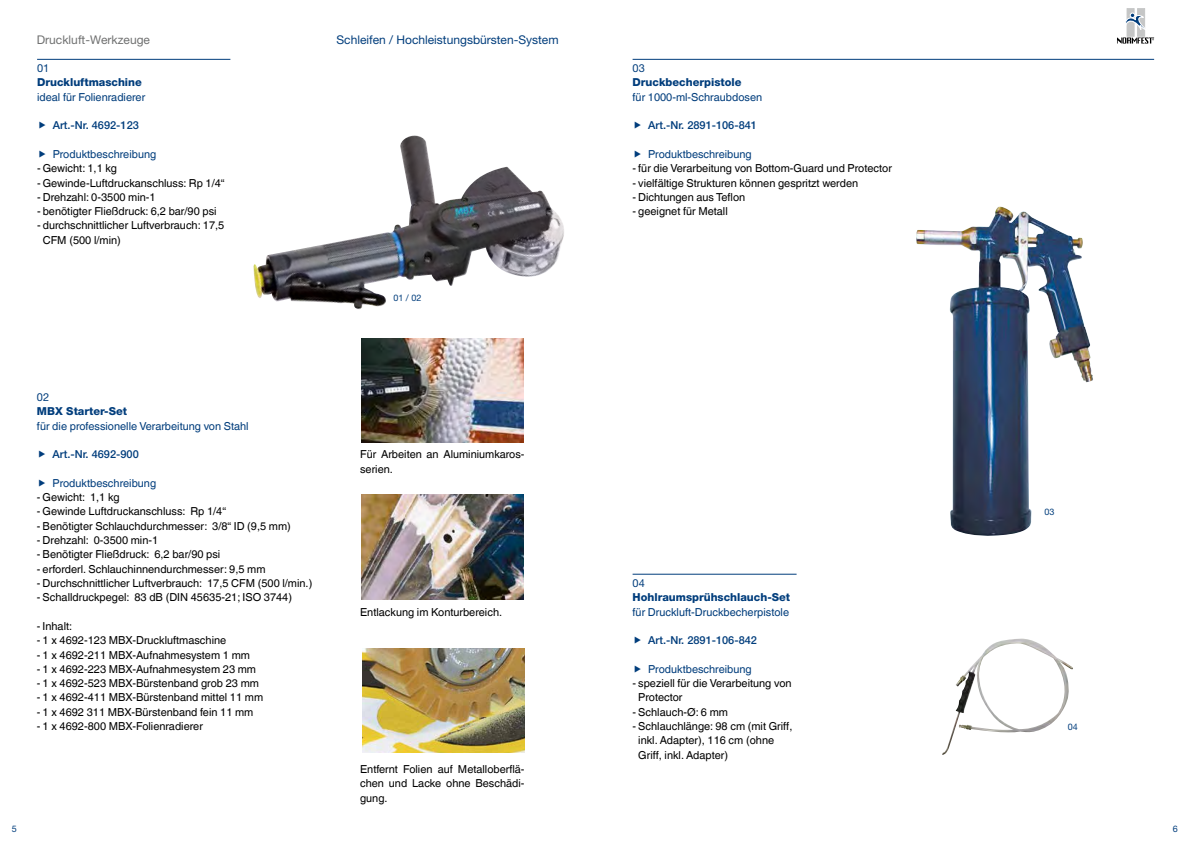
<style>
.page{position:relative;width:1191px;height:842px;background:#fff}
.page>*{position:absolute;margin:0;border:0;box-sizing:border-box;transform-origin:0 0}
.t1{font:12px "Helvetica Neue LT Pro";color:#003d7c}
.t2{font:12px "Helvetica Neue LT Pro";color:#6f7070}
.t3{font:11px/14.3px "Helvetica World";color:#000}
.t4{font:11px "Helvetica World";color:#003d7c}
.t5{font:800 11px "Helvetica Neue LT Pro";color:#003d7c}
.t6{font:500 11px "Helvetica Neue LT Pro";color:#003d7c}
.t7{font:11px "Helvetica Neue LT Pro";color:#003d7c}
.t8{font:9px "Helvetica Neue LT Pro";color:#003d7c}
</style>
<div class="page">
<div style="left:1127px;top:9px;width:7px;height:27px;background:#c5c6c6"></div>
<div style="left:1137px;top:9px;width:7px;height:27px;background:#c5c6c6"></div>
<svg style="left:1117px;top:38px;width:37px;height:6px"></svg>
<svg style="left:1125px;top:13px;width:20px;height:19px"></svg>
<img style="left:253px;top:136px;width:311px;height:174px">
<img style="left:361px;top:338px;width:162px;height:105px">
<img style="left:361px;top:495px;width:162px;height:104px">
<img style="left:362px;top:648px;width:162px;height:104px">
<hr style="left:37px;top:59px;width:193px;height:1px;background:#003d7c">
<img style="left:942px;top:639px;width:71px;height:116px">
<img style="left:916px;top:208px;width:177px;height:328px">
<hr style="left:632px;top:59px;width:522px;height:1px;background:#003d7c">
<hr style="left:632px;top:574px;width:164px;height:1px;background:#003d7c">
<p class="t2" style="left:37px;top:32px;width:115px">Druckluft-Werkzeuge</p>
<p class="t7" style="left:37px;top:62px;width:14px">01</p>
<p class="t5" style="left:37px;top:76px;width:106px">Druckluftmaschine</p>
<p class="t4" style="left:37px;top:90px;width:110px">ideal für Folienradierer</p>
<p class="t6" style="left:53px;top:119px;width:88px">Art.-Nr. 4692-123</p>
<p class="t4" style="left:53px;top:148px;width:105px">Produktbeschreibung</p>
<p class="t3" style="left:37px;top:161px;width:81px">- Gewicht: 1,1 kg</p>
<p class="t3" style="left:37px;top:176px;width:189px">- Gewinde-Luftdruckanschluss: Rp 1/4“</p>
<p class="t3" style="left:37px;top:190px;width:120px">- Drehzahl: 0-3500 min-1</p>
<p class="t3" style="left:37px;top:204px;width:181px">- benötigter Fließdruck: 6,2 bar/90 psi</p>
<p class="t3" style="left:43px;top:218px;width:183px;text-indent:-6px">- durchschnittlicher Luftverbrauch: 17,5<br>CFM (500 l/min)</p>
<p class="t1" style="left:336px;top:32px;width:224px">Schleifen / Hochleistungsbürsten-System</p>
<p class="t8" style="left:393px;top:292px;width:30px">01 / 02</p>
<p class="t7" style="left:37px;top:391px;width:14px">02</p>
<p class="t5" style="left:37px;top:405px;width:92px">MBX Starter-Set</p>
<p class="t4" style="left:37px;top:419px;width:213px">für die professionelle Verarbeitung von Stahl</p>
<p class="t6" style="left:53px;top:448px;width:88px">Art.-Nr. 4692-900</p>
<p class="t4" style="left:53px;top:477px;width:105px">Produktbeschreibung</p>
<p class="t3" style="left:37px;top:490px;width:84px">- Gewicht: 1,1 kg</p>
<p class="t3" style="left:37px;top:504px;width:191px">- Gewinde Luftdruckanschluss: Rp 1/4“</p>
<p class="t3" style="left:37px;top:519px;width:255px">- Benötigter Schlauchdurchmesser: 3/8“ ID (9,5 mm)</p>
<p class="t3" style="left:37px;top:533px;width:123px">- Drehzahl: 0-3500 min-1</p>
<p class="t3" style="left:37px;top:547px;width:185px">- Benötigter Fließdruck: 6,2 bar/90 psi</p>
<p class="t3" style="left:37px;top:562px;width:230px">- erforderl. Schlauchinnendurchmesser: 9,5 mm</p>
<p class="t3" style="left:37px;top:576px;width:277px">- Durchschnittlicher Luftverbrauch: 17,5 CFM (500 l/min.)</p>
<p class="t3" style="left:37px;top:590px;width:256px">- Schalldruckpegel: 83 dB (DIN 45635-21; ISO 3744)</p>
<p class="t3" style="left:37px;top:619px;width:37px">- Inhalt:</p>
<p class="t3" style="left:37px;top:633px;width:191px">- 1 x 4692-123 MBX-Druckluftmaschine</p>
<p class="t3" style="left:37px;top:647px;width:214px">- 1 x 4692-211 MBX-Aufnahmesystem 1 mm</p>
<p class="t3" style="left:37px;top:662px;width:221px">- 1 x 4692-223 MBX-Aufnahmesystem 23 mm</p>
<p class="t3" style="left:37px;top:676px;width:223px">- 1 x 4692-523 MBX-Bürstenband grob 23 mm</p>
<p class="t3" style="left:37px;top:690px;width:228px">- 1 x 4692-411 MBX-Bürstenband mittel 11 mm</p>
<p class="t3" style="left:37px;top:705px;width:218px">- 1 x 4692 311 MBX-Bürstenband fein 11 mm</p>
<p class="t3" style="left:37px;top:719px;width:167px">- 1 x 4692-800 MBX-Folienradierer</p>
<p class="t3" style="left:360px;top:447px;width:166px">Für Arbeiten an Aluminiumkaros&shy;serien.</p>
<p class="t3" style="left:360px;top:605px;width:143px">Entlackung im Konturbereich.</p>
<p class="t3" style="left:360px;top:762px;width:166px;text-align:justify">Entfernt Folien auf Metalloberflä&shy;chen und Lacke ohne Beschädi&shy;gung.</p>
<p class="t7" style="left:632px;top:62px;width:14px">03</p>
<p class="t5" style="left:632px;top:76px;width:110px">Druckbecherpistole</p>
<p class="t4" style="left:632px;top:90px;width:131px">für 1000-ml-Schraubdosen</p>
<p class="t6" style="left:648px;top:119px;width:110px">Art.-Nr. 2891-106-841</p>
<p class="t4" style="left:648px;top:148px;width:105px">Produktbeschreibung</p>
<p class="t3" style="left:632px;top:161px;width:261px">- für die Verarbeitung von Bottom-Guard und Protector</p>
<p class="t3" style="left:632px;top:176px;width:227px">- vielfältige Strukturen können gespritzt werden</p>
<p class="t3" style="left:632px;top:190px;width:114px">- Dichtungen aus Teflon</p>
<p class="t3" style="left:632px;top:204px;width:97px">- geeignet für Metall</p>
<p class="t7" style="left:632px;top:576px;width:14px">04</p>
<p class="t5" style="left:632px;top:591px;width:159px">Hohlraumsprühschlauch-Set</p>
<p class="t4" style="left:632px;top:605px;width:158px">für Druckluft-Druckbecherpistole</p>
<p class="t6" style="left:648px;top:634px;width:110px">Art.-Nr. 2891-106-842</p>
<p class="t4" style="left:648px;top:662px;width:105px">Produktbeschreibung</p>
<p class="t3" style="left:638px;top:676px;width:155px;text-indent:-6px">- speziell für die Verarbeitung von<br>Protector</p>
<p class="t3" style="left:632px;top:705px;width:97px">- Schlauch-Ø: 6 mm</p>
<p class="t3" style="left:638px;top:719px;width:156px;text-indent:-6px">- Schlauchlänge: 98 cm (mit Griff, inkl. Adapter), 116 cm (ohne<br>Griff, inkl. Adapter)</p>
<p class="t8" style="left:1044px;top:507px;width:12px">03</p>
<p class="t8" style="left:1067px;top:721px;width:12px">04</p>
<p class="t8" style="left:12px;top:823px;width:7px">5</p>
<p class="t8" style="left:1173px;top:823px;width:7px">6</p>
</div>
